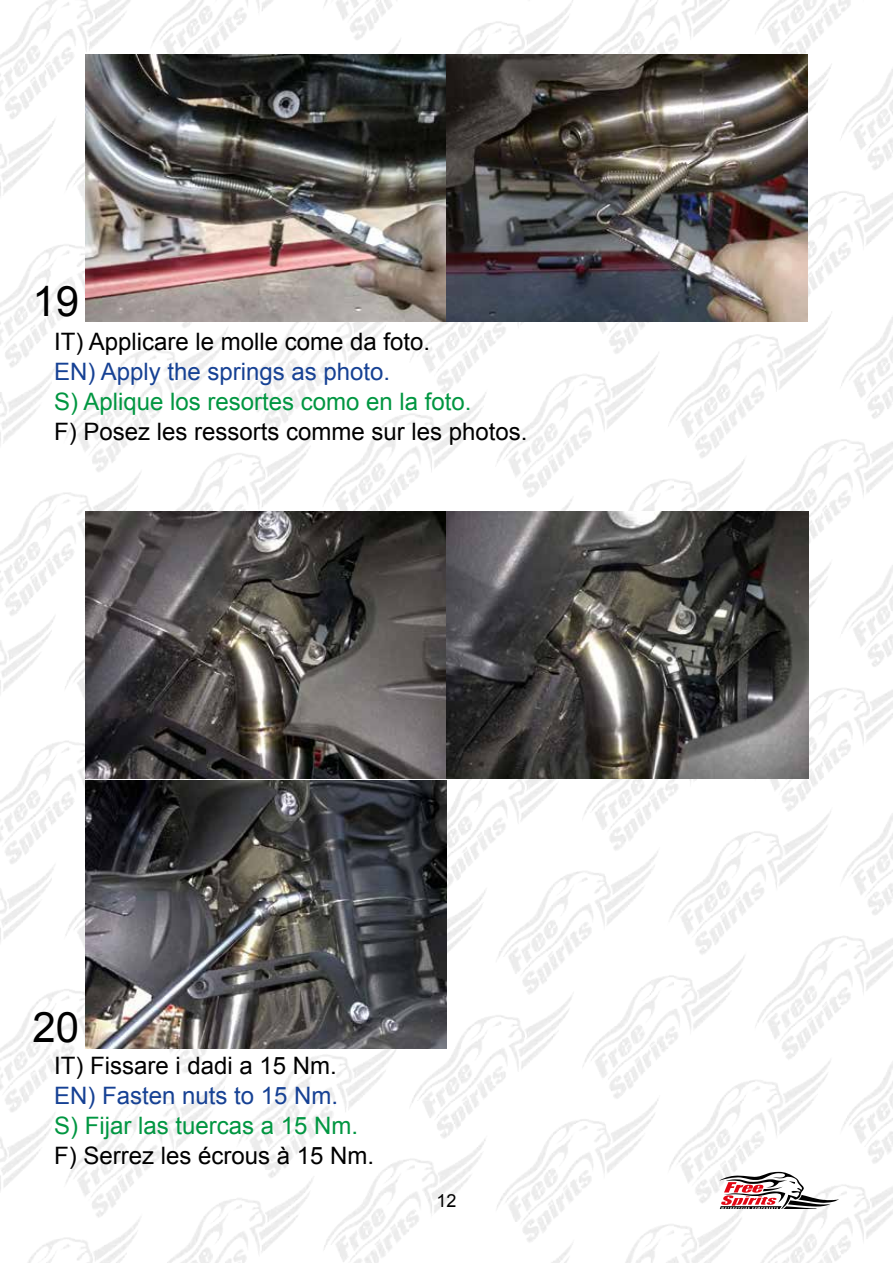
<style>
.page{position:relative;width:893px;height:1263px;background:#fff}
.page>*{position:absolute;margin:0;border:0;box-sizing:border-box;transform-origin:0 0}
.t1{font:42px "Arial";color:#000}
.t2{font:24px "Arial";color:#000}
.t3{font:24px "Arial";color:#009641}
.t4{font:24px "Arial";color:#164194}
.t5{font:18px "Arial";color:#000}
</style>
<div class="page">
<img style="left:0;top:0;width:893px;height:1262px">
<img style="left:85px;top:511px;width:362px;height:537px">
<img style="left:85px;top:54px;width:723px;height:268px">
<img style="left:447px;top:511px;width:361px;height:268px">
<h1 class="t1" style="left:32px;top:274px;width:48px">19</h1>
<p class="t2" style="left:54px;top:326px;width:378px">IT) Applicare le molle come da foto.</p>
<p class="t4" style="left:54px;top:356px;width:338px">EN) Apply the springs as photo.</p>
<p class="t3" style="left:54px;top:386px;width:419px">S) Aplique los resortes como en la foto.</p>
<p class="t2" style="left:54px;top:416px;width:475px">F) Posez les ressorts comme sur les photos.</p>
<h1 class="t1" style="left:32px;top:1000px;width:48px">20</h1>
<p class="t2" style="left:54px;top:1050px;width:284px">IT) Fissare i dadi a 15 Nm.</p>
<p class="t4" style="left:54px;top:1080px;width:286px">EN) Fasten nuts to 15 Nm.</p>
<p class="t3" style="left:54px;top:1110px;width:306px">S) Fijar las tuercas a 15 Nm.</p>
<p class="t2" style="left:54px;top:1140px;width:322px">F) Serrez les écrous à 15 Nm.</p>
<p class="t5" style="left:436px;top:1189px;width:22px">12</p>
</div>
